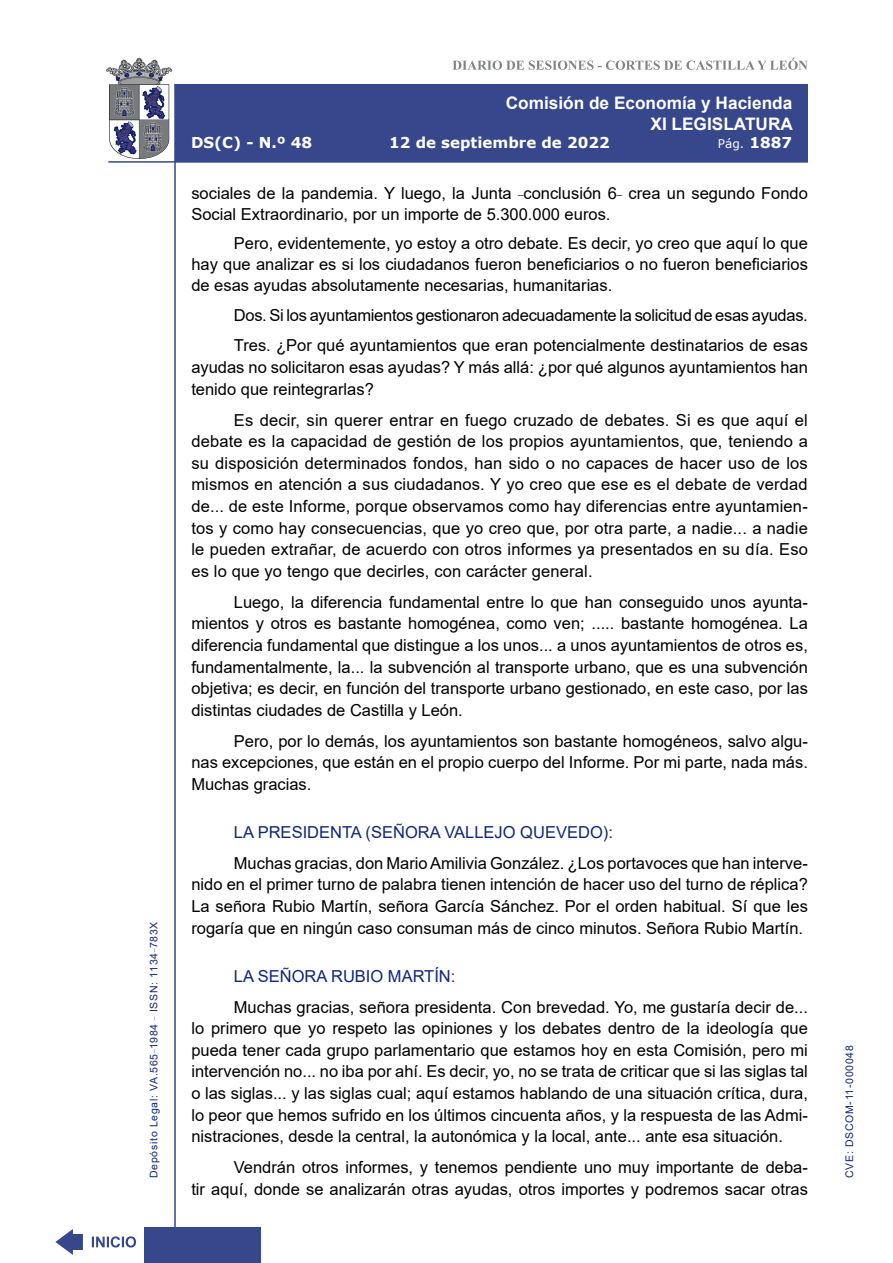
<style>
.page{position:relative;width:893px;height:1263px;background:#fff}
.page>*{position:absolute;margin:0;border:0;box-sizing:border-box;transform-origin:0 0}
.t1{font:700 17.25px/20.7px "Arial";color:#fff;text-align:right}
.t2{font:16.5px/21.6px "Arial";color:#000;text-align:justify}
.t3{font:16.5px "Arial";letter-spacing:-.02em;color:#000}
.Orador{font:16.5px "Arial";color:#122678}
.t4{font:700 15px "Verdana";color:#fff}
.t5{font:12px "Verdana";color:#fff}
.t6{font:10.5px "Arial";letter-spacing:.065em;color:#122678}
.s1{font-weight:700;font-size:15px}
</style>
<div class="page">
<svg style="left:452px;top:58px;width:356px;height:12px"></svg>
<hr style="left:174px;top:84px;width:2px;height:1179px;background:#36478c">
<div style="left:144px;top:1227px;width:117px;height:36px;background:#36478c"></div>
<div style="left:175px;top:84px;width:633px;height:78px;background:#36478c"></div>
<hr style="left:108px;top:161px;width:700px;height:2px;background:#36478c">
<svg style="left:92px;top:1236px;width:44px;height:11px"></svg>
<svg style="left:55px;top:1229px;width:28px;height:26px"></svg>
<svg style="left:106px;top:58px;width:66px;height:101px"></svg>
<p class="t6" style="left:146px;top:1178px;width:258px;rotate:-90deg">Depósito Legal: VA.565<sup>_</sup>1984 <sup>_</sup> ISSN: 1134<sup>_</sup>783X</p>
<p class="t1" style="left:506px;top:93px;width:289px">Comisión de Economía y Hacienda<br>XI LEGISLATURA</p>
<p class="t4" style="left:191px;top:132px;width:123px">DS(C) - N.º 48</p>
<p class="t4" style="left:389px;top:132px;width:222px">12 de septiembre de 2022</p>
<p class="t5" style="left:718px;top:135px;width:76px">Pág. <span class="s1">1887</span></p>
<p class="t2" style="left:191px;top:183px;width:618px">sociales de la pandemia. Y luego, la Junta <sup>_</sup>conclusión 6<sup>_</sup> crea un segundo Fondo<br>Social Extraordinario, por un importe de 5.300.000 euros.</p>
<p class="t2" style="left:191px;top:232px;width:618px;text-indent:43px">Pero, evidentemente, yo estoy a otro debate. Es decir, yo creo que aquí lo que hay que analizar es si los ciudadanos fueron beneficiarios o no fueron beneficiarios de esas ayudas absolutamente necesarias, humanitarias.</p>
<p class="t3" style="left:234px;top:304px;width:575px">Dos. Si los ayuntamientos gestionaron adecuadamente la solicitud de esas ayudas.</p>
<p class="t2" style="left:191px;top:335px;width:618px;text-indent:43px">Tres. ¿Por qué ayuntamientos que eran potencialmente destinatarios de esas ayudas no solicitaron esas ayudas? Y más allá: ¿por qué algunos ayuntamientos han tenido que reintegrarlas?</p>
<p class="t2" style="left:191px;top:409px;width:618px;text-indent:43px">Es decir, sin querer entrar en fuego cruzado de debates. Si es que aquí el debate es la capacidad de gestión de los propios ayuntamientos, que, teniendo a su disposición determinados fondos, han sido o no capaces de hacer uso de los mismos en atención a sus ciudadanos. Y yo creo que ese es el debate de verdad de... de este Informe, porque observamos como hay diferencias entre ayuntamien&shy;tos y como hay consecuencias, que yo creo que, por otra parte, a nadie... a nadie le pueden extrañar, de acuerdo con otros informes ya presentados en su día. Eso es lo que yo tengo que decirles, con carácter general.</p>
<p class="t2" style="left:191px;top:591px;width:618px;text-indent:43px">Luego, la diferencia fundamental entre lo que han conseguido unos ayunta&shy;mientos y otros es bastante homogénea, como ven; ..... bastante homogénea. La diferencia fundamental que distingue a los unos... a unos ayuntamientos de otros es, fundamentalmente, la... la subvención al transporte urbano, que es una subvención objetiva; es decir, en función del transporte urbano gestionado, en este caso, por las distintas ciudades de Castilla y León.</p>
<p class="t2" style="left:191px;top:730px;width:618px;text-indent:43px">Pero, por lo demás, los ayuntamientos son bastante homogéneos, salvo algu&shy;nas excepciones, que están en el propio cuerpo del Informe. Por mi parte, nada más.<br>Muchas gracias.</p>
<p class="Orador" style="left:234px;top:821px;width:381px">LA PRESIDENTA (SEÑORA VALLEJO QUEVEDO):</p>
<p class="t2" style="left:191px;top:852px;width:618px;text-indent:43px">Muchas gracias, don Mario Amilivia González. ¿Los portavoces que han interve&shy;nido en el primer turno de palabra tienen intención de hacer uso del turno de réplica?<br>La señora Rubio Martín, señora García Sánchez. Por el orden habitual. Sí que les rogaría que en ningún caso consuman más de cinco minutos. Señora Rubio Martín.</p>
<p class="Orador" style="left:234px;top:964px;width:223px">LA SEÑORA RUBIO MARTÍN:</p>
<p class="t2" style="left:191px;top:996px;width:618px;text-indent:43px">Muchas gracias, señora presidenta. Con brevedad. Yo, me gustaría decir de... lo primero que yo respeto las opiniones y los debates dentro de la ideología que pueda tener cada grupo parlamentario que estamos hoy en esta Comisión, pero mi intervención no... no iba por ahí. Es decir, yo, no se trata de criticar que si las siglas tal o las siglas... y las siglas cual; aquí estamos hablando de una situación crítica, dura, lo peor que hemos sufrido en los últimos cincuenta años, y la respuesta de las Admi&shy;nistraciones, desde la central, la autonómica y la local, ante... ante esa situación.</p>
<p class="t2" style="left:191px;top:1156px;width:618px;text-align:right">Vendrán otros informes, y tenemos pendiente uno muy importante de deba-<br>tir aquí, donde se analizarán otras ayudas, otros importes y podremos sacar otras</p>
<p class="t6" style="left:842px;top:1178px;width:134px;rotate:-90deg">CVE: DSCOM-11-000048</p>
</div>
